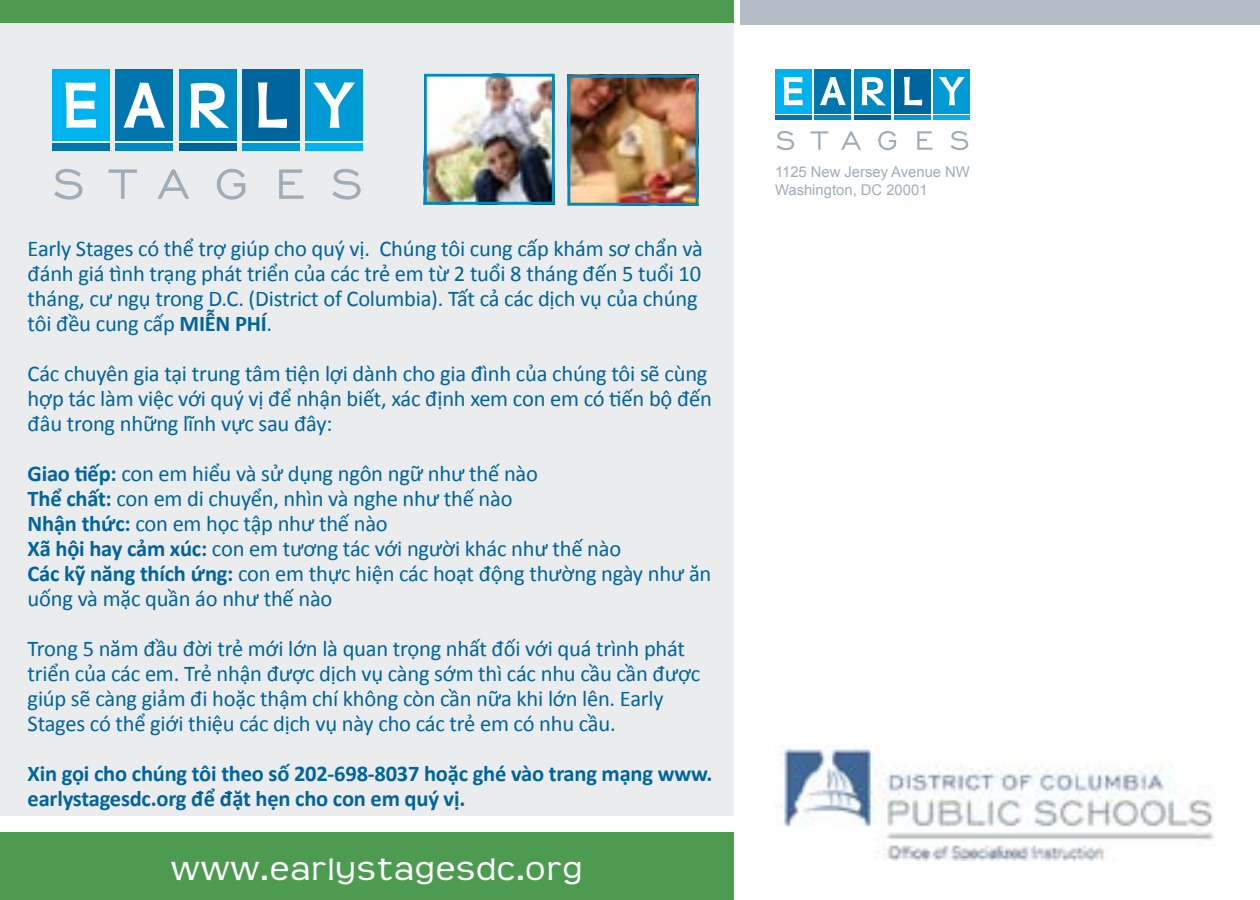
<style>
.page{position:relative;width:1260px;height:900px;background:#fff}
.page>*{position:absolute;margin:0;border:0;box-sizing:border-box;transform-origin:0 0}
.t1{font:32.5px "Teen";letter-spacing:.05em;color:#fff}
.t2{font:22.5px/25px "Calibri";letter-spacing:-.01em;color:#00649d}
.t3{font:700 22.5px/25px "Calibri";letter-spacing:-.01em;color:#00649d}
.t4{font:14.75px/17.8px "Arial";color:#a0adb7}
.s1{font-weight:700}
</style>
<div class="page">
<div style="left:0;top:22px;width:734px;height:794px;background:#eaecee"></div>
<div style="left:0;top:832px;width:734px;height:68px;background:#4c9b50"></div>
<div style="left:740px;top:0;width:520px;height:25px;background:#b4bdc6"></div>
<div style="left:0;top:0;width:734px;height:22px;background:#4c9b50"></div>
<img style="left:775px;top:746px;width:440px;height:115px">
<div style="left:775px;top:69px;width:36px;height:45px;background:#00b3ef"></div>
<div style="left:815px;top:69px;width:36px;height:45px;background:#0075ae"></div>
<div style="left:854px;top:69px;width:37px;height:45px;background:#0088c1"></div>
<div style="left:894px;top:69px;width:36px;height:45px;background:#00649d"></div>
<div style="left:934px;top:69px;width:36px;height:45px;background:#009bd5"></div>
<div style="left:775px;top:115px;width:36px;height:5px;background:#0075ae"></div>
<div style="left:815px;top:115px;width:36px;height:5px;background:#0088c1"></div>
<div style="left:854px;top:115px;width:37px;height:5px;background:#00649d"></div>
<div style="left:894px;top:115px;width:36px;height:5px;background:#009bd5"></div>
<div style="left:934px;top:115px;width:36px;height:5px;background:#00b3ef"></div>
<svg style="left:784px;top:77px;width:19px;height:28px"></svg>
<svg style="left:820px;top:77px;width:26px;height:28px"></svg>
<svg style="left:862px;top:77px;width:24px;height:29px"></svg>
<svg style="left:904px;top:77px;width:18px;height:29px"></svg>
<svg style="left:939px;top:77px;width:26px;height:28px"></svg>
<svg style="left:776px;top:131px;width:18px;height:19px"></svg>
<svg style="left:811px;top:131px;width:17px;height:19px"></svg>
<svg style="left:841px;top:131px;width:20px;height:19px"></svg>
<svg style="left:878px;top:131px;width:18px;height:19px"></svg>
<svg style="left:917px;top:131px;width:15px;height:19px"></svg>
<svg style="left:951px;top:131px;width:17px;height:19px"></svg>
<div style="left:52px;top:69px;width:58px;height:72px;background:#00b3ef"></div>
<div style="left:115px;top:69px;width:58px;height:72px;background:#0075ae"></div>
<div style="left:179px;top:69px;width:58px;height:72px;background:#0088c1"></div>
<div style="left:242px;top:69px;width:58px;height:72px;background:#00649d"></div>
<div style="left:305px;top:69px;width:58px;height:72px;background:#009bd5"></div>
<div style="left:52px;top:144px;width:58px;height:7px;background:#0075ae"></div>
<div style="left:115px;top:144px;width:58px;height:7px;background:#0088c1"></div>
<div style="left:179px;top:144px;width:58px;height:7px;background:#00649d"></div>
<div style="left:242px;top:144px;width:58px;height:7px;background:#009bd5"></div>
<div style="left:305px;top:144px;width:58px;height:7px;background:#00b3ef"></div>
<svg style="left:66px;top:82px;width:30px;height:46px"></svg>
<svg style="left:124px;top:83px;width:41px;height:45px"></svg>
<svg style="left:190px;top:83px;width:39px;height:45px"></svg>
<svg style="left:258px;top:82px;width:29px;height:46px"></svg>
<svg style="left:314px;top:82px;width:41px;height:46px"></svg>
<svg style="left:54px;top:169px;width:29px;height:31px"></svg>
<svg style="left:109px;top:169px;width:28px;height:30px"></svg>
<svg style="left:157px;top:169px;width:32px;height:30px"></svg>
<svg style="left:217px;top:169px;width:28px;height:31px"></svg>
<svg style="left:279px;top:169px;width:24px;height:30px"></svg>
<svg style="left:332px;top:169px;width:29px;height:31px"></svg>
<img style="left:428px;top:78px;width:123px;height:123px">
<div style="left:424px;top:74px;width:131px;height:131px;border:3px solid #0088c1"></div>
<img style="left:571px;top:79px;width:123px;height:123px">
<div style="left:567px;top:75px;width:131px;height:131px;border:3px solid #0088c1"></div>
<p class="t2" style="left:28px;top:236px;width:677px">Early Stages có thể trợ giúp cho quý vị. Chúng tôi cung cấp khám sơ chẩn và đánh giá tình trạng phát triển của các trẻ em từ 2 tuổi 8 tháng đến 5 tuổi 10 tháng, cư ngụ trong D.C. (District of Columbia). Tất cả các dịch vụ của chúng tôi đều cung cấp <span class="s1">MIỄN PHÍ</span>.</p>
<p class="t2" style="left:28px;top:361px;width:686px">Các chuyên gia tại trung tâm tiện lợi dành cho gia đình của chúng tôi sẽ cùng hợp tác làm việc với quý vị để nhận biết, xác định xem con em có tiến bộ đến đâu trong những lĩnh vực sau đây:</p>
<p class="t2" style="left:28px;top:461px;width:685px"><span class="s1">Giao tiếp:</span> con em hiểu và sử dụng ngôn ngữ như thế nào<br><span class="s1">Thể chất:</span> con em di chuyển, nhìn và nghe như thế nào<br><span class="s1">Nhận thức:</span> con em học tập như thế nào<br><span class="s1">Xã hội hay cảm xúc:</span> con em tương tác với người khác như thế nào<br><span class="s1">Các kỹ năng thích ứng:</span> con em thực hiện các hoạt động thường ngày như ăn uống và mặc quần áo như thế nào</p>
<p class="t2" style="left:28px;top:636px;width:674px">Trong 5 năm đầu đời trẻ mới lớn là quan trọng nhất đối với quá trình phát triển của các em. Trẻ nhận được dịch vụ càng sớm thì các nhu cầu cần được giúp sẽ càng giảm đi hoặc thậm chí không còn cần nữa khi lớn lên. Early Stages có thể giới thiệu các dịch vụ này cho các trẻ em có nhu cầu.</p>
<p class="t3" style="left:28px;top:761px;width:686px">Xin gọi cho chúng tôi theo số 202-698-8037 hoặc ghé vào trang mạng www. earlystagesdc.org để đặt hẹn cho con em quý vị.</p>
<h1 class="t1" style="left:171px;top:850px;width:413px">www.earlystagesdc.org</h1>
<p class="t4" style="left:775px;top:163px;width:196px">1125 New Jersey Avenue NW<br>Washington, DC 20001</p>
</div>
